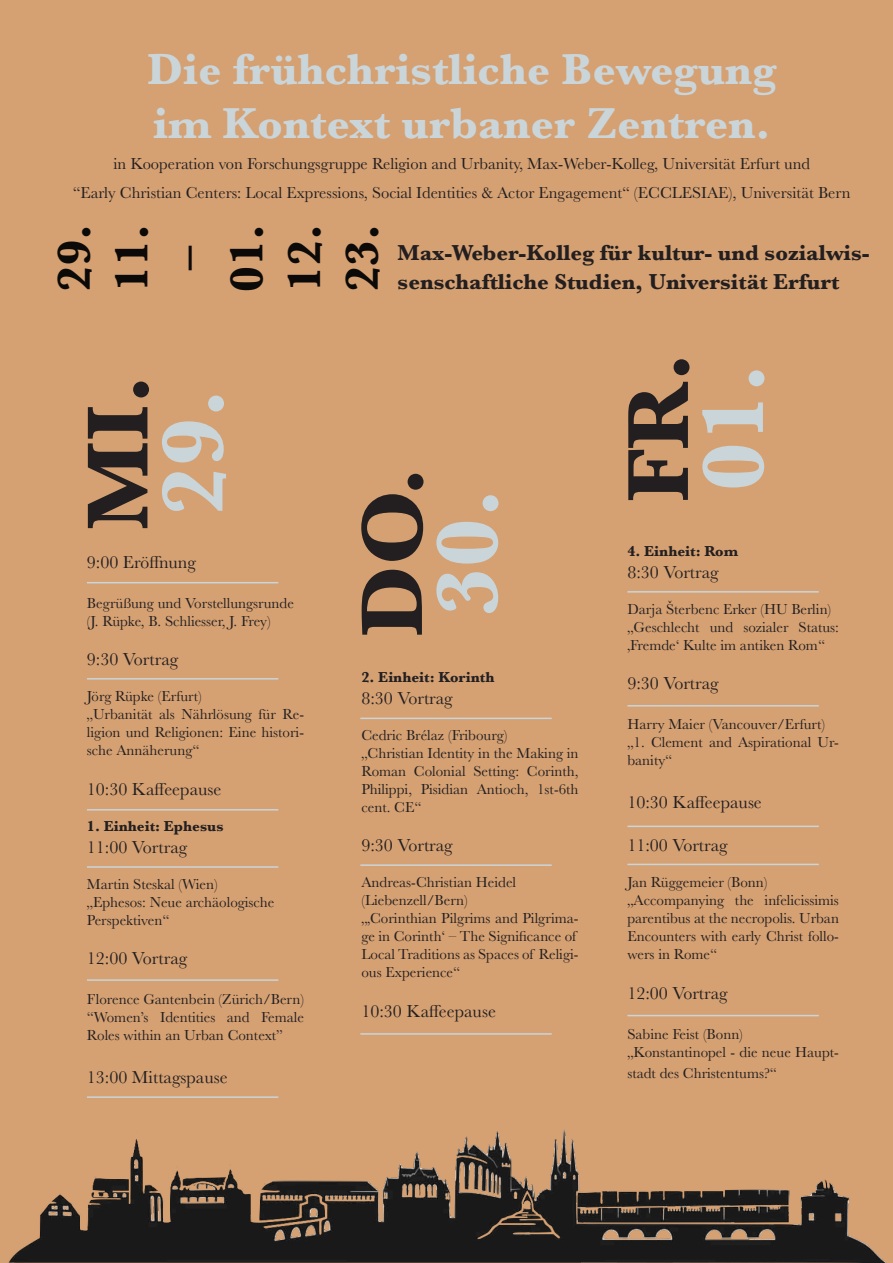
<style>
.page{position:relative;width:893px;height:1263px;background:#d5a173}
.page>*{position:absolute;margin:0;border:0;box-sizing:border-box;transform-origin:0 0}
.t1{font:700 90px "Baskerville";color:#231f20}
.t2{font:700 90px "Baskerville";color:#cad5da}
.t3{font:700 48px "Baskerville";color:#0c0a08}
.t4{font:700 45px "Baskerville";color:#cad5da}
.t5{font:700 22.5px "Baskerville";color:#231f20}
.t6{font:18px "Baskerville";color:#231f20}
.t7{font:16.5px "Baskerville";color:#231f20}
.t8{font:15px/18px "Baskerville";color:#231f20}
.t9{font:700 15px "Baskerville";color:#231f20}
</style>
<div class="page">
<hr style="left:87px;top:582px;width:191px;height:1px;background:#cad5da">
<hr style="left:87px;top:678px;width:191px;height:1px;background:#cad5da">
<hr style="left:87px;top:809px;width:191px;height:1px;background:#cad5da">
<hr style="left:87px;top:866px;width:191px;height:2px;background:#cad5da">
<hr style="left:87px;top:979px;width:191px;height:2px;background:#cad5da">
<img style="left:8px;top:1096px;width:879px;height:167px">
<hr style="left:360px;top:718px;width:192px;height:1px;background:#cad5da">
<hr style="left:360px;top:864px;width:192px;height:2px;background:#cad5da">
<hr style="left:360px;top:1033px;width:192px;height:2px;background:#cad5da">
<hr style="left:627px;top:591px;width:192px;height:2px;background:#cad5da">
<hr style="left:627px;top:705px;width:192px;height:1px;background:#cad5da">
<hr style="left:627px;top:826px;width:192px;height:1px;background:#cad5da">
<hr style="left:627px;top:864px;width:192px;height:1px;background:#cad5da">
<hr style="left:627px;top:1015px;width:192px;height:1px;background:#cad5da">
<p class="t4" style="left:147px;top:38px;width:631px">Die frühchristliche Bewegung</p>
<p class="t4" style="left:153px;top:92px;width:619px">im Kontext urbaner Zentren.</p>
<p class="t7" style="left:113px;top:153px;width:698px">in Kooperation von Forschungsgruppe Religion and Urbanity, Max-Weber-Kolleg, Universität Erfurt und</p>
<p class="t7" style="left:73px;top:182px;width:779px">“Early Christian Centers: Local Expressions, Social Identities &amp; Actor Engagement“ (ECCLESIAE), Universität Bern</p>
<p class="t3" style="left:41px;top:292px;width:70px;rotate:-90deg">29.</p>
<p class="t3" style="left:98px;top:292px;width:70px;rotate:-90deg">11.</p>
<p class="t3" style="left:156px;top:270px;width:26px;rotate:-90deg">–</p>
<p class="t3" style="left:214px;top:292px;width:70px;rotate:-90deg">01.</p>
<p class="t3" style="left:271px;top:292px;width:70px;rotate:-90deg">12.</p>
<p class="t3" style="left:329px;top:292px;width:70px;rotate:-90deg">23.</p>
<p class="t5" style="left:398px;top:237px;width:473px">Max-Weber-Kolleg für kultur- und sozialwis-</p>
<p class="t5" style="left:398px;top:266px;width:443px">senschaftliche Studien, Universität Erfurt</p>
<p class="t1" style="left:55px;top:530px;width:157px;rotate:-90deg">MI.</p>
<p class="t2" style="left:130px;top:516px;width:129px;rotate:-90deg">29.</p>
<p class="t6" style="left:87px;top:551px;width:110px">9:00 Eröffnung</p>
<p class="t8" style="left:87px;top:594px;width:208px">Begrüßung und Vorstellungsrunde</p>
<p class="t8" style="left:87px;top:612px;width:185px">(J. Rüpke, B. Schliesser, J. Frey)</p>
<p class="t6" style="left:87px;top:648px;width:93px">9:30 Vortrag</p>
<p class="t8" style="left:87px;top:688px;width:116px">Jörg Rüpke (Erfurt)</p>
<p class="t8" style="left:87px;top:706px;width:219px;text-align:justify">„Urbanität als Nährlösung für Re&shy;ligion und Religionen: Eine histori&shy;sche Annäherung“</p>
<p class="t6" style="left:87px;top:778px;width:136px">10:30 Kaffeepause</p>
<p class="t9" style="left:87px;top:816px;width:138px">1. Einheit: Ephesus</p>
<p class="t6" style="left:87px;top:835px;width:102px">11:00 Vortrag</p>
<p class="t8" style="left:87px;top:875px;width:132px">Martin Steskal (Wien)</p>
<p class="t8" style="left:87px;top:893px;width:189px">„Ephesos: Neue archäologische</p>
<p class="t8" style="left:87px;top:911px;width:84px">Perspektiven“</p>
<p class="t6" style="left:87px;top:947px;width:102px">12:00 Vortrag</p>
<p class="t8" style="left:87px;top:990px;width:219px">Florence Gantenbein (Zürich/Bern)</p>
<p class="t8" style="left:87px;top:1008px;width:219px">“Women’s Identities and Female<br>Roles within an Urban Context”</p>
<p class="t6" style="left:87px;top:1066px;width:142px">13:00 Mittagspause</p>
<p class="t1" style="left:330px;top:637px;width:172px;rotate:-90deg">DO.</p>
<p class="t2" style="left:405px;top:616px;width:129px;rotate:-90deg">30.</p>
<p class="t9" style="left:361px;top:667px;width:134px">2. Einheit: Korinth</p>
<p class="t6" style="left:361px;top:686px;width:93px">8:30 Vortrag</p>
<p class="t8" style="left:361px;top:726px;width:147px">Cedric Brélaz (Fribourg)</p>
<p class="t8" style="left:361px;top:744px;width:219px;text-align:justify">„Christian Identity in the Making in Roman Colonial Setting: Corinth, Philippi, Pisidian Antioch, 1st-6th cent. CE“</p>
<p class="t6" style="left:361px;top:834px;width:93px">9:30 Vortrag</p>
<p class="t8" style="left:361px;top:874px;width:156px">Andreas-Christian Heidel (Liebenzell/Bern)</p>
<p class="t8" style="left:361px;top:910px;width:219px">„‚Corinthian Pilgrims and Pilgrima&shy;ge in Corinth‘ – The Significance of<br>Local Traditions as Spaces of Religi&shy;ous Experience“</p>
<p class="t6" style="left:361px;top:999px;width:136px">10:30 Kaffeepause</p>
<p class="t1" style="left:596px;top:502px;width:151px;rotate:-90deg">FR.</p>
<p class="t2" style="left:671px;top:491px;width:129px;rotate:-90deg">01.</p>
<p class="t9" style="left:627px;top:541px;width:112px">4. Einheit: Rom</p>
<p class="t6" style="left:627px;top:560px;width:93px">8:30 Vortrag</p>
<p class="t8" style="left:627px;top:600px;width:205px">Darja Šterbenc Erker (HU Berlin)</p>
<p class="t8" style="left:627px;top:618px;width:213px">„Geschlecht und sozialer Status: ‚Fremde‘ Kulte im antiken Rom“</p>
<p class="t6" style="left:627px;top:672px;width:93px">9:30 Vortrag</p>
<p class="t8" style="left:627px;top:715px;width:199px">Harry Maier (Vancouver/Erfurt)</p>
<p class="t8" style="left:627px;top:733px;width:213px">„1. Clement and Aspirational Ur&shy;banity“</p>
<p class="t6" style="left:627px;top:791px;width:136px">10:30 Kaffeepause</p>
<p class="t6" style="left:627px;top:834px;width:102px">11:00 Vortrag</p>
<p class="t8" style="left:627px;top:874px;width:142px">Jan Rüggemeier (Bonn)</p>
<p class="t8" style="left:627px;top:892px;width:213px;text-align:justify">„Accompanying the infelicissimis parentibus at the necropolis. Urban Encounters with early Christ follo&shy;wers in Rome“</p>
<p class="t6" style="left:627px;top:982px;width:102px">12:00 Vortrag</p>
<p class="t8" style="left:627px;top:1025px;width:117px">Sabine Feist (Bonn)</p>
<p class="t8" style="left:627px;top:1041px;width:213px;line-height:21.6px">„Konstantinopel - die neue Haupt&shy;stadt des Christentums?“</p>
</div>
